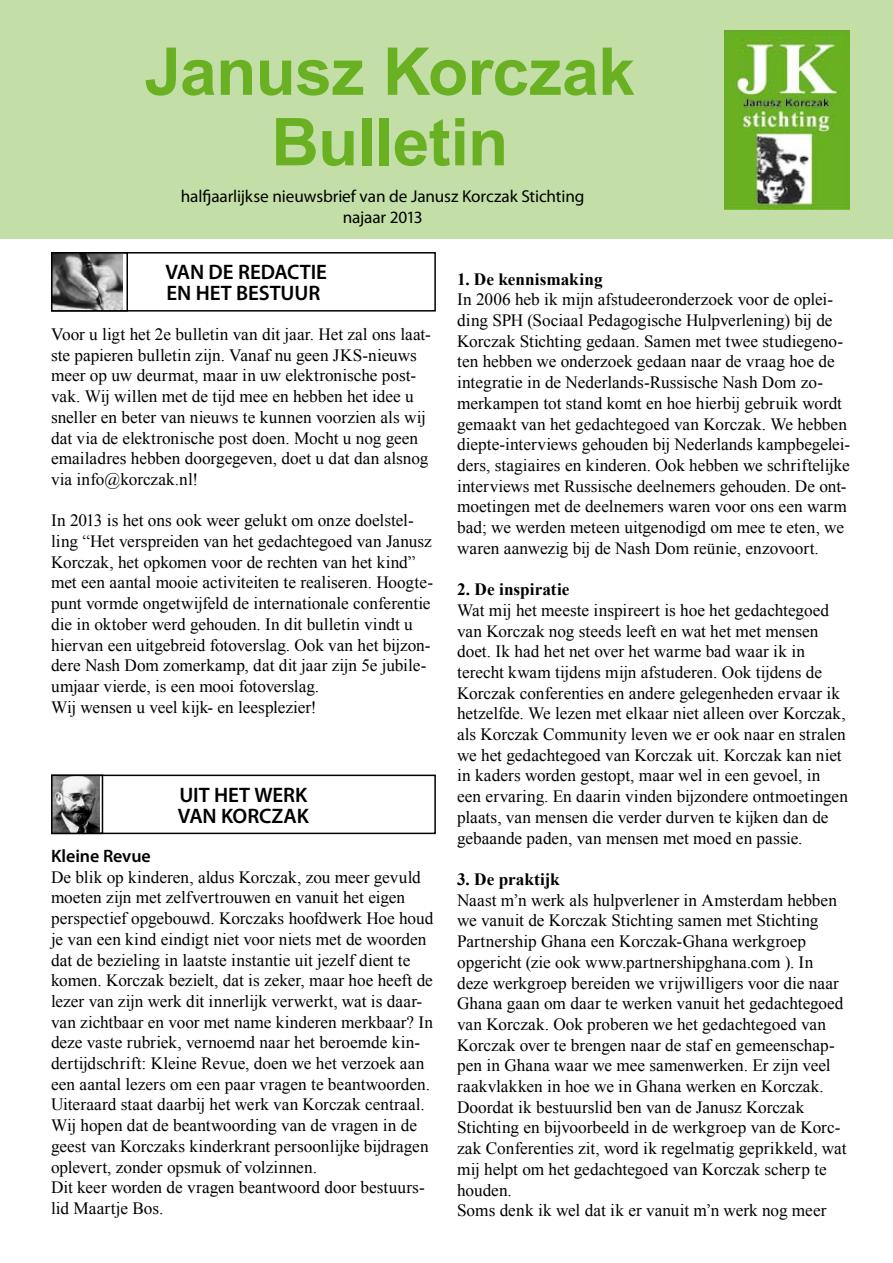
<style>
.page{position:relative;width:893px;height:1263px;background:#fff}
.page>*{position:absolute;margin:0;border:0;box-sizing:border-box;transform-origin:0 0}
.t1{font:700 66px/70.5px "Arial";letter-spacing:-.01em;color:#6ab023;text-align:center}
.t2{font:600 21px/21px "Myriad Pro";letter-spacing:-.005em;color:#000}
.t3{font:600 18px "Myriad Pro";letter-spacing:-.005em;color:#000}
.t4{font:17.25px/20.7px "Times New Roman";color:#000}
.t5{font:17.25px/20.7px "Myriad Pro";letter-spacing:-.01em;color:#000;text-align:center}
.t6{font:700 17.25px "Times New Roman";color:#000}
</style>
<div class="page">
<div style="left:0;top:0;width:893px;height:238px;background:#c3dfa7"></div>
<img style="left:724px;top:30px;width:125px;height:180px">
<div style="left:51px;top:252px;width:385px;height:60px;border:2px solid #000"></div>
<img style="left:54px;top:255px;width:69px;height:54px">
<div style="left:51px;top:252px;width:77px;height:60px;border:2px solid #000"></div>
<div style="left:51px;top:774px;width:385px;height:60px;border:2px solid #000"></div>
<img style="left:54px;top:777px;width:45px;height:54px">
<div style="left:51px;top:774px;width:52px;height:60px;border:2px solid #000"></div>
<h1 class="t1" style="left:145px;top:38px;width:492px">Janusz Korczak<br>Bulletin</h1>
<p class="t5" style="left:181px;top:186px;width:405px">halfjaarlijkse nieuwsbrief van de Janusz Korczak Stichting najaar 2013</p>
<p class="t2" style="left:165px;top:261px;width:163px">VAN DE REDACTIE<br>EN HET BESTUUR</p>
<p class="t6" style="left:457px;top:267px;width:147px">1. De kennismaking</p>
<p class="t4" style="left:457px;top:289px;width:395px">In 2006 heb ik mijn afstudeeronderzoek voor de oplei&shy;ding SPH (Sociaal Pedagogische Hulpverlening) bij de Korczak Stichting gedaan. Samen met twee studiegeno&shy;ten hebben we onderzoek gedaan naar de vraag hoe de integratie in de Nederlands-Russische Nash Dom zo&shy;merkampen tot stand komt en hoe hierbij gebruik wordt gemaakt van het gedachtegoed van Korczak. We hebben diepte-interviews gehouden bij Nederlands kampbegelei&shy;ders, stagiaires en kinderen. Ook hebben we schriftelijke interviews met Russische deelnemers gehouden. De ont&shy;moetingen met de deelnemers waren voor ons een warm bad; we werden meteen uitgenodigd om mee te eten, we waren aanwezig bij de Nash Dom reünie, enzovoort.</p>
<p class="t6" style="left:457px;top:577px;width:114px">2. De inspiratie</p>
<p class="t4" style="left:457px;top:599px;width:392px">Wat mij het meeste inspireert is hoe het gedachtegoed van Korczak nog steeds leeft en wat het met mensen doet. Ik had het net over het warme bad waar ik in terecht kwam tijdens mijn afstuderen. Ook tijdens de Korczak conferenties en andere gelegenheden ervaar ik hetzelfde. We lezen met elkaar niet alleen over Korczak, als Korczak Community leven we er ook naar en stralen we het gedachtegoed van Korczak uit. Korczak kan niet in kaders worden gestopt, maar wel in een gevoel, in een ervaring. En daarin vinden bijzondere ontmoetingen plaats, van mensen die verder durven te kijken dan de gebaande paden, van mensen met moed en passie.</p>
<p class="t6" style="left:457px;top:867px;width:104px">3. De praktijk</p>
<p class="t4" style="left:457px;top:889px;width:391px">Naast m’n werk als hulpverlener in Amsterdam hebben we vanuit de Korczak Stichting samen met Stichting Partnership Ghana een Korczak-Ghana werkgroep opgericht (zie ook www.partnershipghana.com ). In deze werkgroep bereiden we vrijwilligers voor die naar Ghana gaan om daar te werken vanuit het gedachtegoed van Korczak. Ook proberen we het gedachtegoed van Korczak over te brengen naar de staf en gemeenschap&shy;pen in Ghana waar we mee samenwerken. Er zijn veel raakvlakken in hoe we in Ghana werken en Korczak.<br>Doordat ik bestuurslid ben van de Janusz Korczak Stichting en bijvoorbeeld in de werkgroep van de Korc&shy;zak Conferenties zit, word ik regelmatig geprikkeld, wat mij helpt om het gedachtegoed van Korczak scherp te houden.<br>Soms denk ik wel dat ik er vanuit m’n werk nog meer</p>
<p class="t4" style="left:51px;top:324px;width:381px">Voor u ligt het 2e bulletin van dit jaar. Het zal ons laat&shy;ste papieren bulletin zijn. Vanaf nu geen JKS-nieuws meer op uw deurmat, maar in uw elektronische post&shy;vak. Wij willen met de tijd mee en hebben het idee u sneller en beter van nieuws te kunnen voorzien als wij dat via de elektronische post doen. Mocht u nog geen emailadres hebben doorgegeven, doet u dat dan alsnog via info@korczak.nl!</p>
<p class="t4" style="left:51px;top:510px;width:384px">In 2013 is het ons ook weer gelukt om onze doelstel&shy;ling “Het verspreiden van het gedachtegoed van Janusz Korczak, het opkomen voor de rechten van het kind” met een aantal mooie activiteiten te realiseren. Hoogte&shy;punt vormde ongetwijfeld de internationale conferentie die in oktober werd gehouden. In dit bulletin vindt u hiervan een uitgebreid fotoverslag. Ook van het bijzon&shy;dere Nash Dom zomerkamp, dat dit jaar zijn 5e jubile&shy;umjaar vierde, is een mooi fotoverslag.<br>Wij wensen u veel kijk- en leesplezier!</p>
<p class="t2" style="left:178px;top:783px;width:133px">UIT HET WERK<br>VAN KORCZAK</p>
<p class="t3" style="left:51px;top:844px;width:101px">Kleine Revue</p>
<p class="t4" style="left:51px;top:866px;width:384px">De blik op kinderen, aldus Korczak, zou meer gevuld moeten zijn met zelfvertrouwen en vanuit het eigen perspectief opgebouwd. Korczaks hoofdwerk Hoe houd je van een kind eindigt niet voor niets met de woorden dat de bezieling in laatste instantie uit jezelf dient te komen. Korczak bezielt, dat is zeker, maar hoe heeft de lezer van zijn werk dit innerlijk verwerkt, wat is daar&shy;van zichtbaar en voor met name kinderen merkbaar? In deze vaste rubriek, vernoemd naar het beroemde kin&shy;dertijdschrift: Kleine Revue, doen we het verzoek aan een aantal lezers om een paar vragen te beantwoorden.<br>Uiteraard staat daarbij het werk van Korczak centraal.<br>Wij hopen dat de beantwoording van de vragen in de geest van Korczaks kinderkrant persoonlijke bijdragen oplevert, zonder opsmuk of volzinnen.<br>Dit keer worden de vragen beantwoord door bestuurs&shy;lid Maartje Bos.</p>
</div>
